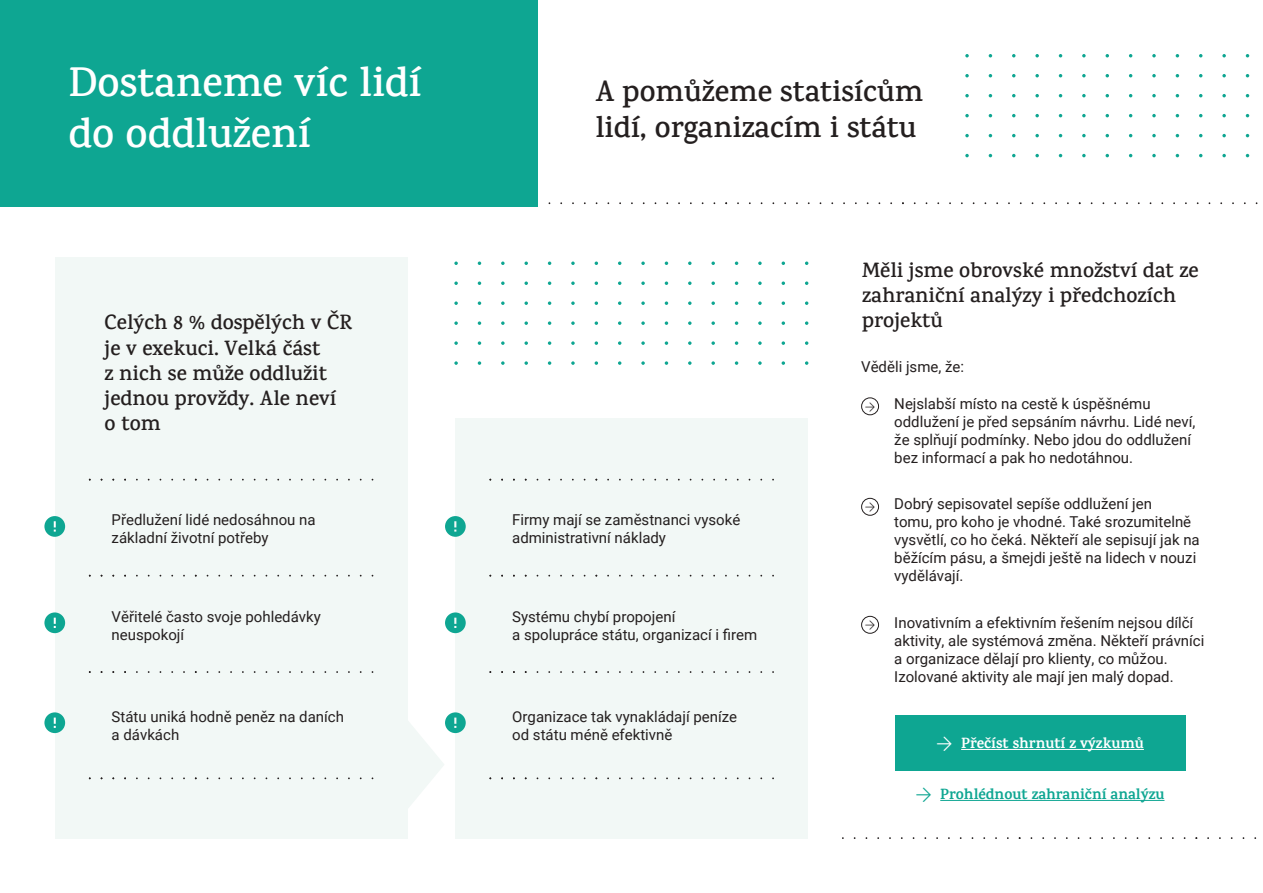
<style>
.page{position:relative;width:1263px;height:893px;background:#fff}
.page>*{position:absolute;margin:0;border:0;box-sizing:border-box;transform-origin:0 0}
.t1{font:600 42px/50.4px "Karma";color:#fff}
.t2{font:600 30px/36px "Karma";color:#241f1f}
.t3{font:600 21px/25.2px "Karma";color:#241f1f}
.t4{font:15px/18px "Roboto";color:#241f1f}
.t5{font:700 15px "Karma";color:#0ea692}
.t6{font:700 15px "Karma";color:#fff}
</style>
<div class="page">
<div style="left:55px;top:257px;width:353px;height:582px;background:#f2f8f6"></div>
<div style="left:455px;top:418px;width:353px;height:421px;background:#f2f8f6"></div>
<div style="left:0;top:0;width:538px;height:206px;background:#0ea692"></div>
<svg style="left:44px;top:516px;width:21px;height:21px"></svg>
<svg style="left:445px;top:516px;width:21px;height:21px"></svg>
<svg style="left:44px;top:612px;width:21px;height:21px"></svg>
<svg style="left:445px;top:612px;width:21px;height:21px"></svg>
<svg style="left:44px;top:712px;width:21px;height:21px"></svg>
<svg style="left:454px;top:261px;width:4px;height:4px"></svg>
<svg style="left:478px;top:261px;width:3px;height:4px"></svg>
<svg style="left:501px;top:261px;width:4px;height:4px"></svg>
<svg style="left:524px;top:261px;width:4px;height:4px"></svg>
<svg style="left:548px;top:261px;width:3px;height:4px"></svg>
<svg style="left:571px;top:261px;width:4px;height:4px"></svg>
<svg style="left:595px;top:261px;width:3px;height:4px"></svg>
<svg style="left:618px;top:261px;width:3px;height:4px"></svg>
<svg style="left:641px;top:261px;width:4px;height:4px"></svg>
<svg style="left:665px;top:261px;width:3px;height:4px"></svg>
<svg style="left:711px;top:261px;width:4px;height:4px"></svg>
<svg style="left:735px;top:261px;width:3px;height:4px"></svg>
<svg style="left:758px;top:261px;width:4px;height:4px"></svg>
<svg style="left:781px;top:261px;width:4px;height:4px"></svg>
<svg style="left:805px;top:261px;width:3px;height:4px"></svg>
<svg style="left:454px;top:281px;width:4px;height:4px"></svg>
<svg style="left:478px;top:281px;width:3px;height:4px"></svg>
<svg style="left:501px;top:281px;width:4px;height:4px"></svg>
<svg style="left:524px;top:281px;width:4px;height:4px"></svg>
<svg style="left:548px;top:281px;width:3px;height:4px"></svg>
<svg style="left:571px;top:281px;width:4px;height:4px"></svg>
<svg style="left:595px;top:281px;width:3px;height:4px"></svg>
<svg style="left:618px;top:281px;width:3px;height:4px"></svg>
<svg style="left:641px;top:281px;width:4px;height:4px"></svg>
<svg style="left:665px;top:281px;width:3px;height:4px"></svg>
<svg style="left:711px;top:281px;width:4px;height:4px"></svg>
<svg style="left:735px;top:281px;width:3px;height:4px"></svg>
<svg style="left:758px;top:281px;width:4px;height:4px"></svg>
<svg style="left:781px;top:281px;width:4px;height:4px"></svg>
<svg style="left:805px;top:281px;width:3px;height:4px"></svg>
<svg style="left:454px;top:301px;width:4px;height:4px"></svg>
<svg style="left:478px;top:301px;width:3px;height:4px"></svg>
<svg style="left:501px;top:301px;width:4px;height:4px"></svg>
<svg style="left:524px;top:301px;width:4px;height:4px"></svg>
<svg style="left:548px;top:301px;width:3px;height:4px"></svg>
<svg style="left:571px;top:301px;width:4px;height:4px"></svg>
<svg style="left:595px;top:301px;width:3px;height:4px"></svg>
<svg style="left:618px;top:301px;width:3px;height:4px"></svg>
<svg style="left:641px;top:301px;width:4px;height:4px"></svg>
<svg style="left:665px;top:301px;width:3px;height:4px"></svg>
<svg style="left:688px;top:301px;width:3px;height:4px"></svg>
<svg style="left:711px;top:301px;width:4px;height:4px"></svg>
<svg style="left:735px;top:301px;width:3px;height:4px"></svg>
<svg style="left:758px;top:301px;width:4px;height:4px"></svg>
<svg style="left:781px;top:301px;width:4px;height:4px"></svg>
<svg style="left:805px;top:301px;width:3px;height:4px"></svg>
<svg style="left:454px;top:321px;width:4px;height:4px"></svg>
<svg style="left:478px;top:321px;width:3px;height:4px"></svg>
<svg style="left:501px;top:321px;width:4px;height:4px"></svg>
<svg style="left:524px;top:321px;width:4px;height:4px"></svg>
<svg style="left:548px;top:321px;width:3px;height:4px"></svg>
<svg style="left:571px;top:321px;width:4px;height:4px"></svg>
<svg style="left:595px;top:321px;width:3px;height:4px"></svg>
<svg style="left:618px;top:321px;width:3px;height:4px"></svg>
<svg style="left:641px;top:321px;width:4px;height:4px"></svg>
<svg style="left:665px;top:321px;width:3px;height:4px"></svg>
<svg style="left:688px;top:321px;width:3px;height:4px"></svg>
<svg style="left:711px;top:321px;width:4px;height:4px"></svg>
<svg style="left:735px;top:321px;width:3px;height:4px"></svg>
<svg style="left:758px;top:321px;width:4px;height:4px"></svg>
<svg style="left:781px;top:321px;width:4px;height:4px"></svg>
<svg style="left:805px;top:321px;width:3px;height:4px"></svg>
<svg style="left:454px;top:341px;width:4px;height:4px"></svg>
<svg style="left:478px;top:341px;width:3px;height:4px"></svg>
<svg style="left:501px;top:341px;width:4px;height:4px"></svg>
<svg style="left:524px;top:341px;width:4px;height:4px"></svg>
<svg style="left:548px;top:341px;width:3px;height:4px"></svg>
<svg style="left:571px;top:341px;width:4px;height:4px"></svg>
<svg style="left:595px;top:341px;width:3px;height:4px"></svg>
<svg style="left:618px;top:341px;width:3px;height:4px"></svg>
<svg style="left:641px;top:341px;width:4px;height:4px"></svg>
<svg style="left:665px;top:341px;width:3px;height:4px"></svg>
<svg style="left:688px;top:341px;width:3px;height:4px"></svg>
<svg style="left:711px;top:341px;width:4px;height:4px"></svg>
<svg style="left:735px;top:341px;width:3px;height:4px"></svg>
<svg style="left:758px;top:341px;width:4px;height:4px"></svg>
<svg style="left:781px;top:341px;width:4px;height:4px"></svg>
<svg style="left:805px;top:341px;width:3px;height:4px"></svg>
<svg style="left:454px;top:361px;width:4px;height:4px"></svg>
<svg style="left:478px;top:361px;width:3px;height:4px"></svg>
<svg style="left:501px;top:361px;width:4px;height:4px"></svg>
<svg style="left:524px;top:361px;width:4px;height:4px"></svg>
<svg style="left:548px;top:361px;width:3px;height:4px"></svg>
<svg style="left:571px;top:361px;width:4px;height:4px"></svg>
<svg style="left:595px;top:361px;width:3px;height:4px"></svg>
<svg style="left:618px;top:361px;width:3px;height:4px"></svg>
<svg style="left:641px;top:361px;width:4px;height:4px"></svg>
<svg style="left:665px;top:361px;width:3px;height:4px"></svg>
<svg style="left:688px;top:361px;width:3px;height:4px"></svg>
<svg style="left:711px;top:361px;width:4px;height:4px"></svg>
<svg style="left:735px;top:361px;width:3px;height:4px"></svg>
<svg style="left:758px;top:361px;width:4px;height:4px"></svg>
<svg style="left:781px;top:361px;width:4px;height:4px"></svg>
<svg style="left:805px;top:361px;width:3px;height:4px"></svg>
<svg style="left:965px;top:54px;width:4px;height:3px"></svg>
<svg style="left:1035px;top:54px;width:4px;height:3px"></svg>
<svg style="left:1082px;top:54px;width:4px;height:3px"></svg>
<svg style="left:1105px;top:54px;width:4px;height:3px"></svg>
<svg style="left:1152px;top:54px;width:4px;height:3px"></svg>
<svg style="left:1222px;top:54px;width:4px;height:3px"></svg>
<svg style="left:965px;top:74px;width:4px;height:3px"></svg>
<svg style="left:1035px;top:74px;width:4px;height:3px"></svg>
<svg style="left:1082px;top:74px;width:4px;height:3px"></svg>
<svg style="left:1105px;top:74px;width:4px;height:3px"></svg>
<svg style="left:1152px;top:74px;width:4px;height:3px"></svg>
<svg style="left:1222px;top:74px;width:4px;height:3px"></svg>
<svg style="left:965px;top:94px;width:4px;height:3px"></svg>
<svg style="left:1035px;top:94px;width:4px;height:3px"></svg>
<svg style="left:1082px;top:94px;width:4px;height:3px"></svg>
<svg style="left:1105px;top:94px;width:4px;height:3px"></svg>
<svg style="left:1152px;top:94px;width:4px;height:3px"></svg>
<svg style="left:1222px;top:94px;width:4px;height:3px"></svg>
<svg style="left:965px;top:114px;width:4px;height:3px"></svg>
<svg style="left:1035px;top:114px;width:4px;height:3px"></svg>
<svg style="left:1082px;top:114px;width:4px;height:3px"></svg>
<svg style="left:1105px;top:114px;width:4px;height:3px"></svg>
<svg style="left:1152px;top:114px;width:4px;height:3px"></svg>
<svg style="left:1222px;top:114px;width:4px;height:3px"></svg>
<svg style="left:965px;top:134px;width:4px;height:3px"></svg>
<svg style="left:1035px;top:134px;width:4px;height:3px"></svg>
<svg style="left:1082px;top:134px;width:4px;height:3px"></svg>
<svg style="left:1105px;top:134px;width:4px;height:3px"></svg>
<svg style="left:1152px;top:134px;width:4px;height:3px"></svg>
<svg style="left:1222px;top:134px;width:4px;height:3px"></svg>
<svg style="left:965px;top:154px;width:4px;height:3px"></svg>
<svg style="left:1035px;top:154px;width:4px;height:3px"></svg>
<svg style="left:1082px;top:154px;width:4px;height:3px"></svg>
<svg style="left:1105px;top:154px;width:4px;height:3px"></svg>
<svg style="left:1152px;top:154px;width:4px;height:3px"></svg>
<svg style="left:1222px;top:154px;width:4px;height:3px"></svg>
<svg style="left:408px;top:712px;width:58px;height:96px"></svg>
<div style="left:895px;top:715px;width:291px;height:56px;background:#0ea692"></div>
<hr style="left:961px;top:749px;width:183px;height:1px;background:#fff">
<hr style="left:940px;top:800px;width:224px;height:1px;background:#0ea692">
<div style="left:861px;top:397px;width:18px;height:18px;border:1px solid #241f1f;border-radius:50%"></div>
<div style="left:861px;top:498px;width:18px;height:18px;border:1px solid #241f1f;border-radius:50%"></div>
<div style="left:861px;top:616px;width:18px;height:18px;border:1px solid #241f1f;border-radius:50%"></div>
<h1 class="t1" style="left:68px;top:57px;width:355px">Dostaneme víc lidí do oddlužení</h1>
<h2 class="t2" style="left:595px;top:72px;width:329px">A pomůžeme statisícům lidí, organizacím i státu</h2>
<h3 class="t3" style="left:862px;top:257px;width:338px">Měli jsme obrovské množství dat ze zahraniční analýzy i předchozích</h3>
<h3 class="t3" style="left:105px;top:309px;width:249px">Celých 8 % dospělých v ČR</h3>
<h3 class="t3" style="left:862px;top:308px;width:82px">projektů</h3>
<h3 class="t3" style="left:105px;top:335px;width:233px">je v exekuci. Velká část<br>z nich se může oddlužit jednou provždy. Ale neví o tom</h3>
<p class="t4" style="left:861px;top:357px;width:105px">Věděli jsme, že:</p>
<p class="t4" style="left:894px;top:394px;width:302px">Nejslabší místo na cestě k úspěšnému oddlužení je před sepsáním návrhu. Lidé neví, že splňují podmínky. Nebo jdou do oddlužení bez informací a pak ho nedotáhnou.</p>
<p class="t4" style="left:894px;top:494px;width:307px">Dobrý sepisovatel sepíše oddlužení jen<br>tomu, pro koho je vhodné. Také srozumitelně vysvětlí, co ho čeká. Někteří ale sepisují jak na běžícím pásu, a šmejdi ještě na lidech v nouzi vydělávají.</p>
<p class="t4" style="left:894px;top:613px;width:312px">Inovativním a efektivním řešením nejsou dílčí aktivity, ale systémová změna. Někteří právníci a organizace dělají pro klienty, co můžou.<br>Izolované aktivity ale mají jen malý dopad.</p>
<p class="t4" style="left:112px;top:510px;width:206px">Předlužení lidé nedosáhnou na základní životní potřeby</p>
<p class="t4" style="left:512px;top:510px;width:230px">Firmy mají se zaměstnanci vysoké administrativní náklady</p>
<p class="t4" style="left:112px;top:607px;width:211px">Věřitelé často svoje pohledávky neuspokojí</p>
<p class="t4" style="left:512px;top:607px;width:247px">Systému chybí propojení<br>a spolupráce státu, organizací i firem</p>
<p class="t4" style="left:112px;top:707px;width:234px">Státu uniká hodně peněz na daních a dávkách</p>
<p class="t4" style="left:512px;top:707px;width:226px">Organizace tak vynakládají peníze od státu méně efektivně</p>
<p class="t6" style="left:961px;top:734px;width:184px">Přečíst shrnutí z výzkumů</p>
<p class="t5" style="left:940px;top:785px;width:226px">Prohlédnout zahraniční analýzu</p>
</div>
